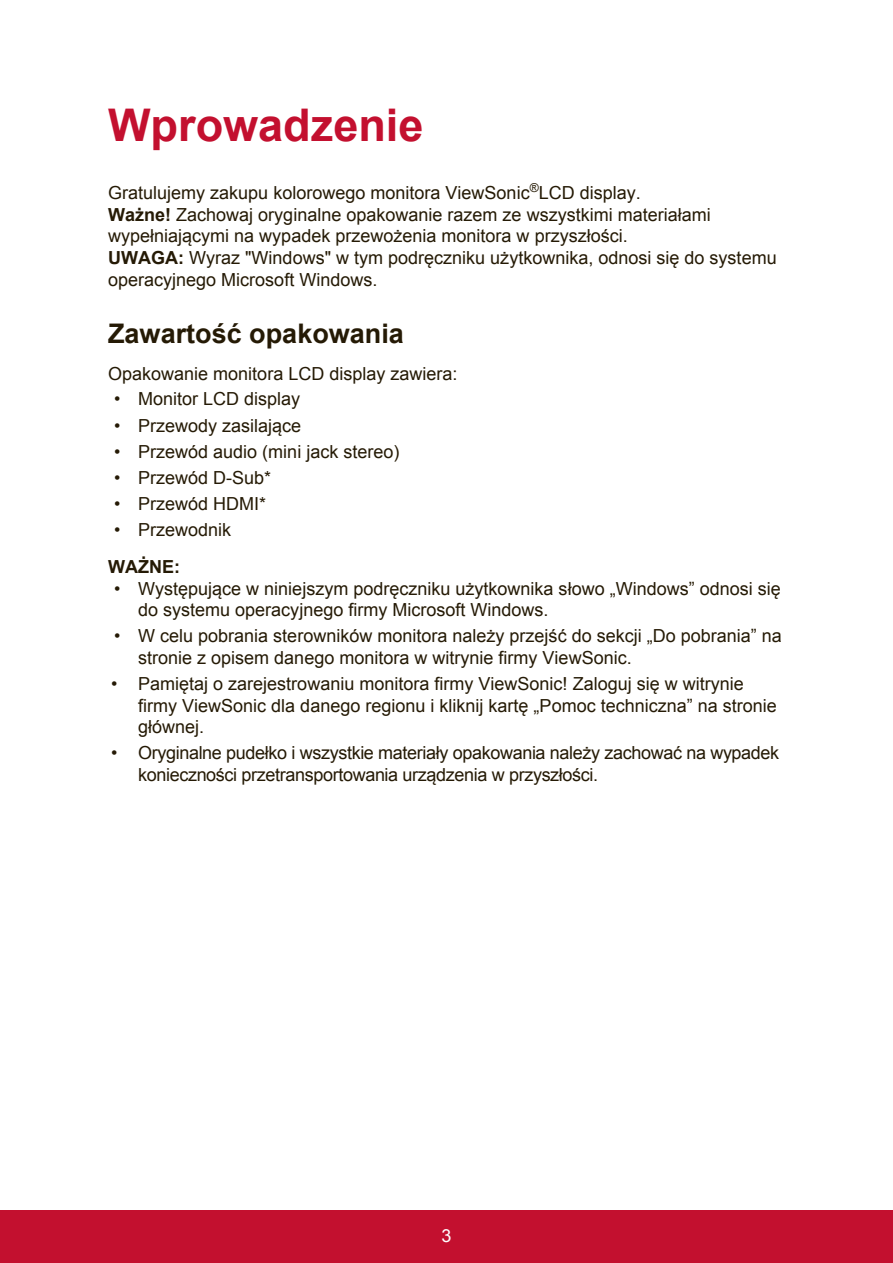
<style>
.page{position:relative;width:893px;height:1263px;background:#fff}
.page>*{position:absolute;margin:0;border:0;box-sizing:border-box;transform-origin:0 0}
.t1{font:700 45px "Arial";color:#c3102f}
.t2{font:700 27px "Arial";color:#251a05}
.t3{font:18px/21.6px "Arial";color:#251a05}
.t4{font:18px/21.6px "Arial";letter-spacing:-.02em;color:#251a05}
.t5{font:700 18px "Arial";color:#251a05}
.t6{font:18px "Arial";color:#fff}
.s1{font-weight:700}
</style>
<div class="page">
<div style="left:0;top:1210px;width:892px;height:53px;background:#c3102f"></div>
<h1 class="t1" style="left:108px;top:95px;width:317px">Wprowadzenie</h1>
<p class="t3" style="left:108px;top:182px;width:669px">Gratulujemy zakupu kolorowego monitora ViewSonic<sup>®</sup>LCD display.<br><span class="s1">Ważne!</span> Zachowaj oryginalne opakowanie razem ze wszystkimi materiałami wypełniającymi na wypadek przewożenia monitora w przyszłości.<br><span class="s1">UWAGA:</span> Wyraz "Windows" w tym podręczniku użytkownika, odnosi się do systemu operacyjnego Microsoft Windows.</p>
<h2 class="t2" style="left:108px;top:316px;width:297px">Zawartość opakowania</h2>
<p class="t3" style="left:108px;top:363px;width:351px">Opakowanie monitora LCD display zawiera:</p>
<p class="t3" style="left:114px;top:388px;width:188px">• Monitor LCD display</p>
<p class="t3" style="left:114px;top:414px;width:189px">• Przewody zasilające</p>
<p class="t3" style="left:114px;top:441px;width:287px">• Przewód audio (mini jack stereo)</p>
<p class="t3" style="left:114px;top:467px;width:159px">• Przewód D-Sub*</p>
<p class="t3" style="left:114px;top:493px;width:154px">• Przewód HDMI*</p>
<p class="t3" style="left:114px;top:519px;width:119px">• Przewodnik</p>
<p class="t5" style="left:108px;top:555px;width:73px">WAŻNE:</p>
<p class="t3" style="left:138px;top:578px;width:644px;text-indent:-24px">• Występujące w niniejszym podręczniku użytkownika słowo „Windows” odnosi się do systemu operacyjnego firmy Microsoft Windows.</p>
<p class="t3" style="left:138px;top:625px;width:645px;text-indent:-24px">• W celu pobrania sterowników monitora należy przejść do sekcji „Do pobrania” na stronie z opisem danego monitora w witrynie firmy ViewSonic.</p>
<p class="t3" style="left:138px;top:673px;width:640px;text-indent:-27px">• Pamiętaj o zarejestrowaniu monitora firmy ViewSonic! Zaloguj się w witrynie firmy ViewSonic dla danego regionu i kliknij kartę „Pomoc techniczna” na stronie głównej.</p>
<p class="t4" style="left:138px;top:742px;width:642px;text-indent:-27px">• Oryginalne pudełko i wszystkie materiały opakowania należy zachować na wypadek konieczności przetransportowania urządzenia w przyszłości.</p>
<p class="t6" style="left:441px;top:1223px;width:12px">3</p>
</div>
